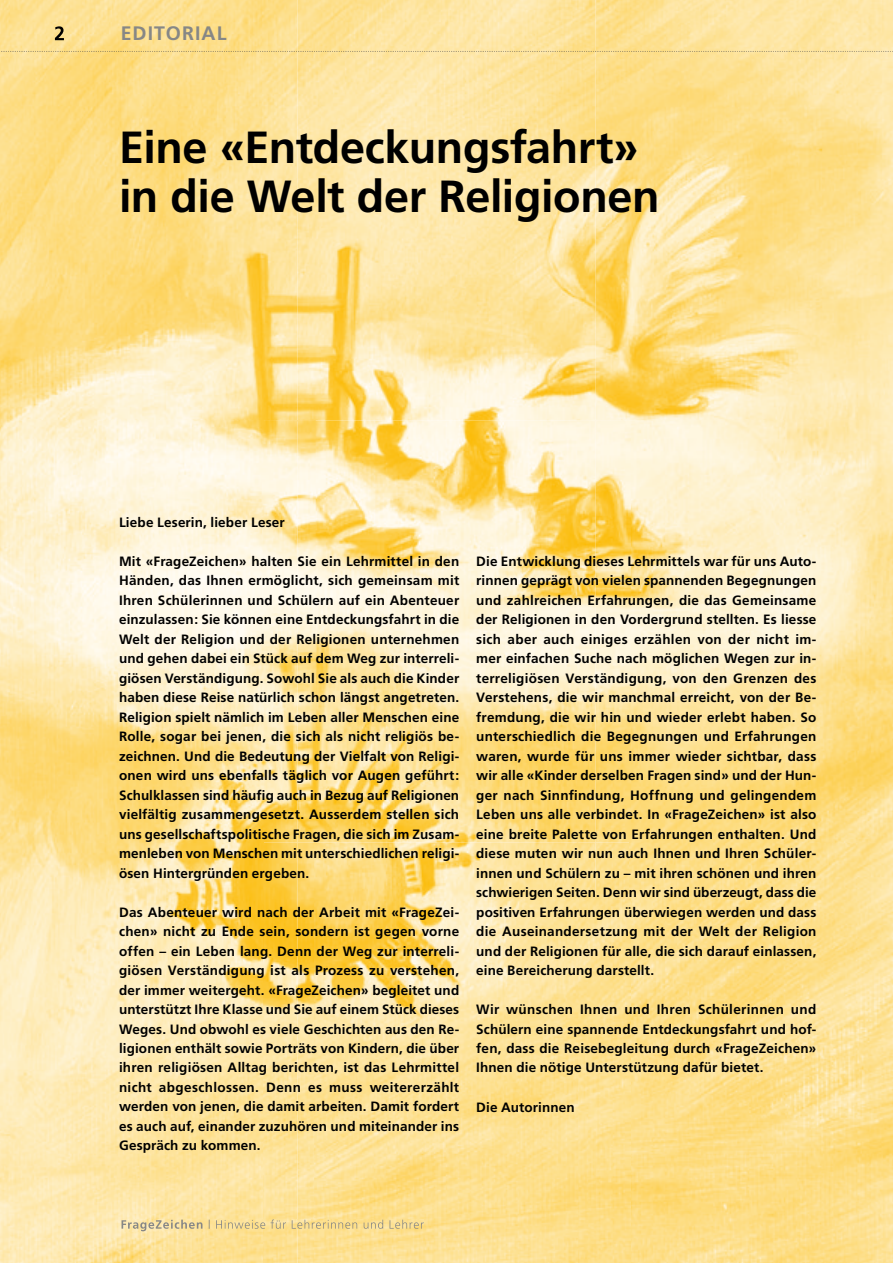
<style>
.page{position:relative;width:893px;height:1263px;background:#fff}
.page>*{position:absolute;margin:0;border:0;box-sizing:border-box;transform-origin:0 0}
.t1{font:700 45px/49.5px "Frutiger";letter-spacing:-.01em;color:#000}
.t2{font:700 19.5px "Frutiger";letter-spacing:.055em;color:#868786}
.t3{font:700 13.5px/19.5px "Frutiger";letter-spacing:.01em;color:#000;text-align:justify}
</style>
<div class="page">
<img style="left:297px;top:0;width:596px;height:421px">
<img style="left:0;top:0;width:297px;height:420px">
<img style="left:316px;top:421px;width:261px;height:421px">
<img style="left:0;top:420px;width:316px;height:843px">
<img style="left:631px;top:421px;width:262px;height:842px">
<img style="left:577px;top:420px;width:54px;height:843px">
<img style="left:314px;top:842px;width:264px;height:421px">
<img style="left:122px;top:1220px;width:80px;height:11px">
<img style="left:204px;top:1219px;width:220px;height:10px">
<svg style="left:0;top:51px;width:893px;height:1px"></svg>
<img style="left:55px;top:26px;width:9px;height:14px">
<h2 class="t2" style="left:121px;top:22px;width:107px">EDITORIAL</h2>
<h1 class="t1" style="left:119px;top:122px;width:542px">Eine «Entdeckungsfahrt» in die Welt der Religionen</h1>
<p class="t3" style="left:119px;top:512px;width:167px">Liebe Leserin, lieber Leser</p>
<p class="t3" style="left:119px;top:551px;width:342px">Mit «FrageZeichen» halten Sie ein Lehrmittel in den Händen, das Ihnen ermöglicht, sich gemeinsam mit Ihren Schülerinnen und Schülern auf ein Abenteuer einzulassen: Sie können eine Entdeckungsfahrt in die Welt der Religion und der Religionen unternehmen und gehen dabei ein Stück auf dem Weg zur interreli&shy;giösen Verständigung. Sowohl Sie als auch die Kinder haben diese Reise natürlich schon längst angetreten.<br>Religion spielt nämlich im Leben aller Menschen eine Rolle, sogar bei jenen, die sich als nicht religiös be&shy;zeichnen. Und die Bedeutung der Vielfalt von Religi&shy;onen wird uns ebenfalls täglich vor Augen geführt:<br>Schulklassen sind häufig auch in Bezug auf Religionen vielfältig zusammengesetzt. Ausserdem stellen sich uns gesellschaftspolitische Fragen, die sich im Zusam&shy;menleben von Menschen mit unterschiedlichen religi&shy;ösen Hintergründen ergeben.</p>
<p class="t3" style="left:119px;top:902px;width:342px">Das Abenteuer wird nach der Arbeit mit «FrageZei&shy;chen» nicht zu Ende sein, sondern ist gegen vorne offen – ein Leben lang. Denn der Weg zur interreli&shy;giösen Verständigung ist als Prozess zu verstehen, der immer weitergeht. «FrageZeichen» begleitet und unterstützt Ihre Klasse und Sie auf einem Stück dieses Weges. Und obwohl es viele Geschichten aus den Re&shy;ligionen enthält sowie Porträts von Kindern, die über ihren religiösen Alltag berichten, ist das Lehrmittel nicht abgeschlossen. Denn es muss weitererzählt werden von jenen, die damit arbeiten. Damit fordert es auch auf, einander zuzuhören und miteinander ins Gespräch zu kommen.</p>
<p class="t3" style="left:476px;top:551px;width:342px">Die Entwicklung dieses Lehrmittels war für uns Auto&shy;rinnen geprägt von vielen spannenden Begegnungen und zahlreichen Erfahrungen, die das Gemeinsame der Religionen in den Vordergrund stellten. Es liesse sich aber auch einiges erzählen von der nicht im&shy;mer einfachen Suche nach möglichen Wegen zur in&shy;terreligiösen Verständigung, von den Grenzen des Verstehens, die wir manchmal erreicht, von der Be&shy;fremdung, die wir hin und wieder erlebt haben. So unterschiedlich die Begegnungen und Erfahrungen waren, wurde für uns immer wieder sichtbar, dass wir alle «Kinder derselben Fragen sind» und der Hun&shy;ger nach Sinnfindung, Hoffnung und gelingendem Leben uns alle verbindet. In «FrageZeichen» ist also eine breite Palette von Erfahrungen enthalten. Und diese muten wir nun auch Ihnen und Ihren Schüler&shy;innen und Schülern zu – mit ihren schönen und ihren schwierigen Seiten. Denn wir sind überzeugt, dass die positiven Erfahrungen überwiegen werden und dass die Auseinandersetzung mit der Welt der Religion und der Religionen für alle, die sich darauf einlassen, eine Bereicherung darstellt.</p>
<p class="t3" style="left:476px;top:999px;width:342px">Wir wünschen Ihnen und Ihren Schülerinnen und Schülern eine spannende Entdeckungsfahrt und hof&shy;fen, dass die Reisebegleitung durch «FrageZeichen» Ihnen die nötige Unterstützung dafür bietet.</p>
<p class="t3" style="left:476px;top:1097px;width:100px">Die Autorinnen</p>
</div>
